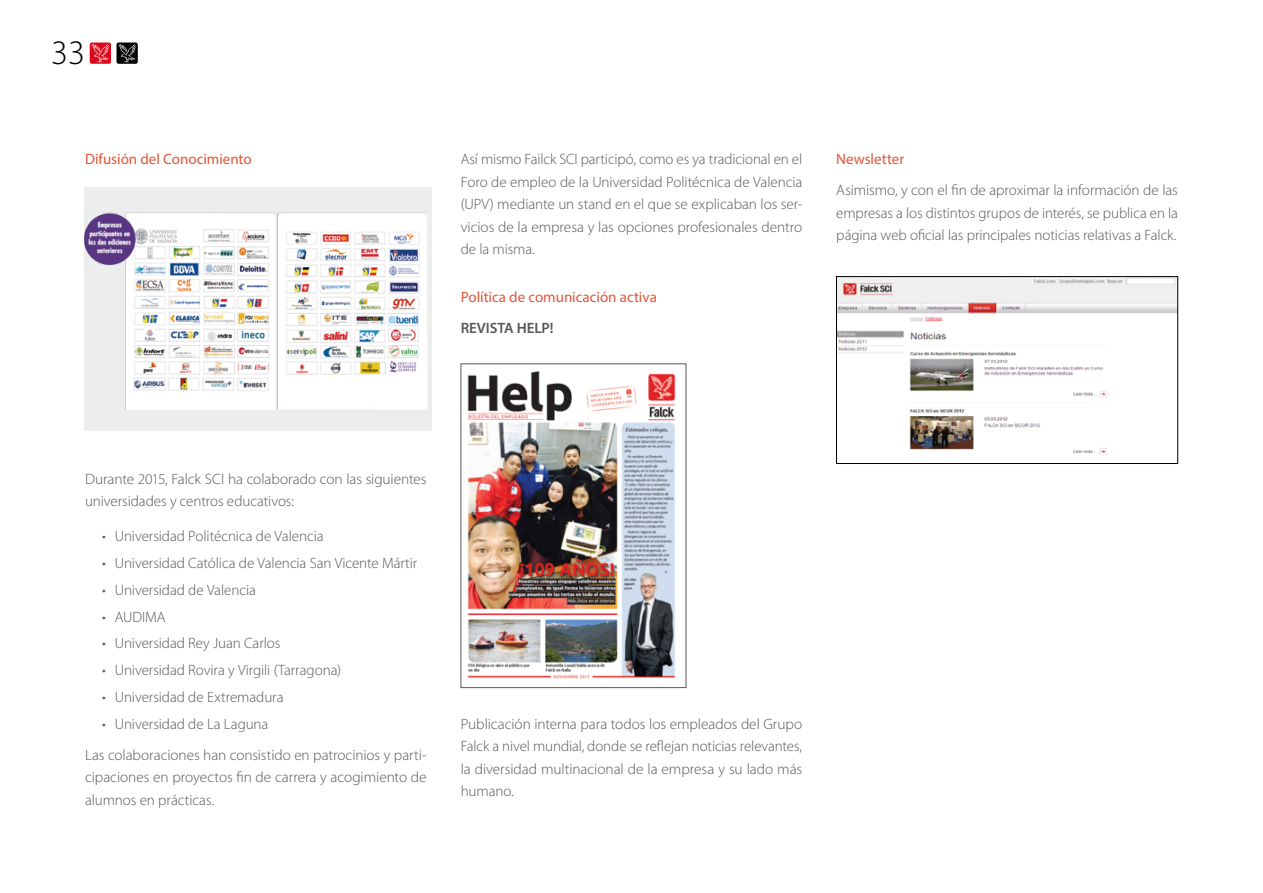
<style>
.page{position:relative;width:1263px;height:893px;background:#fff}
.page>*{position:absolute;margin:0;border:0;box-sizing:border-box;transform-origin:0 0}
.t1{font:300 34.5px "Myriad Pro";color:#000}
.t2{font:300 15px/22.5px "Myriad Pro";letter-spacing:-.005em;color:#58585a}
.t3{font:15px "Myriad Pro";color:#e35437}
.t4{font:600 15px "Myriad Pro";letter-spacing:-.005em;color:#58585a}
</style>
<div class="page">
<div style="left:90px;top:43px;width:21px;height:21px;background:#dc081b;border-radius:2px"></div>
<svg style="left:92px;top:44px;width:17px;height:19px"></svg>
<div style="left:117px;top:43px;width:21px;height:21px;background:#000;border-radius:2px"></div>
<svg style="left:118px;top:44px;width:18px;height:19px"></svg>
<div style="left:84px;top:187px;width:348px;height:244px;background:#eceded"></div>
<img style="left:84px;top:212px;width:343px;height:197px">
<img style="left:838px;top:278px;width:338px;height:177px">
<div style="left:836px;top:276px;width:342px;height:188px;border:1px solid #000"></div>
<img style="left:467px;top:371px;width:209px;height:308px">
<h1 class="t1" style="left:51px;top:32px;width:36px">33</h1>
<p class="t3" style="left:85px;top:150px;width:168px">Difusión del Conocimiento</p>
<p class="t2" style="left:461px;top:148px;width:343px;text-align:justify">Así mismo Failck SCI participó, como es ya tradicional en el Foro de empleo de la Universidad Politécnica de Valencia (UPV) mediante un stand en el que se explicaban los ser&shy;vicios de la empresa y las opciones profesionales dentro de la misma.</p>
<p class="t3" style="left:461px;top:288px;width:198px">Política de comunicación activa</p>
<p class="t4" style="left:461px;top:319px;width:94px">REVISTA HELP!</p>
<p class="t3" style="left:836px;top:150px;width:70px">Newsletter</p>
<p class="t2" style="left:836px;top:179px;width:343px;text-align:justify">Asimismo, y con el fin de aproximar la información de las empresas a los distintos grupos de interés, se publica en la página web oficial las principales noticias relativas a Falck.</p>
<p class="t2" style="left:85px;top:467px;width:343px">Durante 2015, Falck sci ha colaborado con las siguientes universidades y centros educativos:</p>
<p class="t2" style="left:102px;top:525px;width:223px">• Universidad Politécnica de Valencia</p>
<p class="t2" style="left:102px;top:552px;width:317px">• Universidad Católica de Valencia San Vicente Mártir</p>
<p class="t2" style="left:102px;top:578px;width:155px">• Universidad de Valencia</p>
<p class="t2" style="left:102px;top:605px;width:65px">• AUDIMA</p>
<p class="t2" style="left:102px;top:632px;width:180px">• Universidad Rey Juan Carlos</p>
<p class="t2" style="left:102px;top:659px;width:241px">• Universidad Rovira y Virgili (Tarragona)</p>
<p class="t2" style="left:102px;top:685px;width:183px">• Universidad de Extremadura</p>
<p class="t2" style="left:85px;top:708px;width:343px;line-height:31px;text-indent:17px">• Universidad de La Laguna<br>Las colaboraciones han consistido en patrocinios y parti-</p>
<p class="t2" style="left:85px;top:766px;width:343px">cipaciones en proyectos fin de carrera y acogimiento de alumnos en prácticas.</p>
<p class="t2" style="left:461px;top:712px;width:343px;text-align:justify">Publicación interna para todos los empleados del Grupo Falck a nivel mundial, donde se reflejan noticias relevantes, la diversidad multinacional de la empresa y su lado más humano.</p>
</div>
